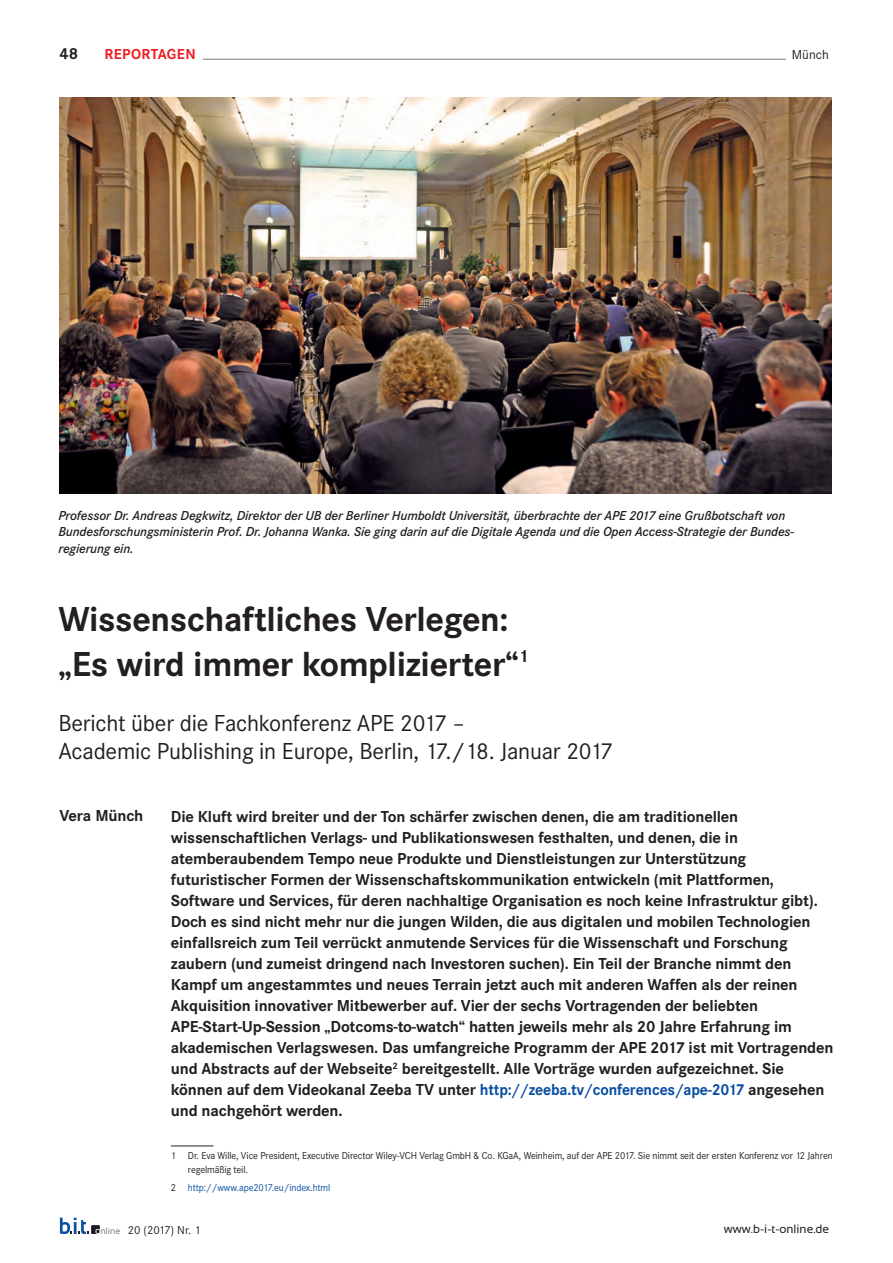
<style>
.page{position:relative;width:893px;height:1263px;background:#fff}
.page>*{position:absolute;margin:0;border:0;box-sizing:border-box;transform-origin:0 0}
.Titel{font:700 36px/45px "Corporate S";letter-spacing:-.01em;color:#231f20}
.Untertitel{font:24px/28.5px "Corporate S";letter-spacing:-.01em;color:#231f20}
.Vorspann{font:700 16.5px/21px "Corporate S";letter-spacing:-.01em;color:#231f20}
.Autor{font:700 16.5px "Corporate S";letter-spacing:-.01em;color:#231f20}
.t1{font:700 15px "Corporate S";letter-spacing:.025em;color:#ee1d23}
.Bildtexte{font:italic 600 13.5px/16.5px "Corporate S";letter-spacing:-.01em;color:#231f20}
.t2{font:13.5px "Corporate S";color:#231f20}
.t3{font:12px "Sansation";color:#231f20}
.t4{font:12px "Corporate S";color:#231f20}
.Fussnoten{font:10.5px/13.5px "Corporate S";letter-spacing:-.01em;color:#231f20;scale:.95 1}
.Fussnoten-2{font:10.5px "Corporate S";letter-spacing:-.01em;color:#0a4fa2;scale:.95 1}
.s1{color:#0a4fa2}
.s2{color:#231f20}
.s3{font-family:"Sansation";font-size:10.05px;color:#fff}
.s4{font-family:"Sansation";font-size:9px;color:#808285}
</style>
<div class="page">
<hr style="left:203px;top:59px;width:583px;height:1px;background:#808285">
<svg style="left:60px;top:1217px;width:40px;height:17px"></svg>
<img style="left:59px;top:98px;width:772px;height:395px">
<hr style="left:171px;top:1145px;width:42px;height:1px;background:#231f20">
<p class="Vorspann" style="left:60px;top:43px;width:20px">48</p>
<p class="t1" style="left:105px;top:46px;width:93px">REPORTAGEN</p>
<p class="t2" style="left:792px;top:47px;width:38px">Münch</p>
<p class="Bildtexte" style="left:58px;top:507px;width:737px">Professor Dr. Andreas Degkwitz, Direktor der UB der Berliner Humboldt Universität, überbrachte der APE 2017 eine Grußbotschaft von<br>Bundesforschungsministerin Prof. Dr. Johanna Wanka. Sie ging darin auf die Digitale Agenda und die Open Access-Strategie der Bundes&shy;regierung ein.</p>
<p class="Titel" style="left:58px;top:597px;width:472px">Wissenschaftliches Verlegen: „Es wird immer komplizierter“<sup>1</sup></p>
<p class="Untertitel" style="left:58px;top:709px;width:556px">Bericht über die Fachkonferenz APE 2017 –<br>Academic Publishing in Europe, Berlin, 17./18. Januar 2017</p>
<p class="Autor" style="left:59px;top:806px;width:85px">Vera Münch</p>
<p class="Vorspann" style="left:171px;top:806px;width:664px">Die Kluft wird breiter und der Ton schärfer zwischen denen, die am traditionellen wissenschaftlichen Verlags- und Publikationswesen festhalten, und denen, die in atemberaubendem Tempo neue Produkte und Dienstleistungen zur Unterstützung futuristischer Formen der Wissenschaftskommunikation entwickeln (mit Plattformen, Software und Services, für deren nachhaltige Organisation es noch keine Infrastruktur gibt).<br>Doch es sind nicht mehr nur die jungen Wilden, die aus digitalen und mobilen Technologien einfallsreich zum Teil verrückt anmutende Services für die Wissenschaft und Forschung zaubern (und zumeist dringend nach Investoren suchen). Ein Teil der Branche nimmt den Kampf um angestammtes und neues Terrain jetzt auch mit anderen Waffen als der reinen Akquisition innovativer Mitbewerber auf. Vier der sechs Vortragenden der beliebten APE-Start-Up-Session „Dotcoms-to-watch“ hatten jeweils mehr als 20 Jahre Erfahrung im akademischen Verlagswesen. Das umfangreiche Programm der APE 2017 ist mit Vortragenden und Abstracts auf der Webseite<sup>2</sup> bereitgestellt. Alle Vorträge wurden aufgezeichnet. Sie können auf dem Videokanal Zeeba TV unter <span class="s1">http://zeeba.tv/conferences/ape-2017</span> angesehen und nachgehört werden.</p>
<p class="Fussnoten" style="left:188px;top:1149px;width:680px;text-indent:-17px">1 Dr. Eva Wille, Vice President, Executive Director Wiley-VCH Verlag GmbH &amp; Co. KGaA, Weinheim, auf der APE 2017. Sie nimmt seit der ersten Konferenz vor 12 Jahren regelmäßig teil.</p>
<p class="Fussnoten-2" style="left:171px;top:1181px;width:169px"><span class="s2">2</span> http://www.ape2017.eu/index.html</p>
<p class="t4" style="left:95px;top:1223px;width:107px"><span class="s3">o</span><span class="s4">nline</span> 20 (2017) Nr. 1</p>
<p class="t3" style="left:724px;top:1222px;width:107px">www.b-i-t-online.de</p>
</div>
